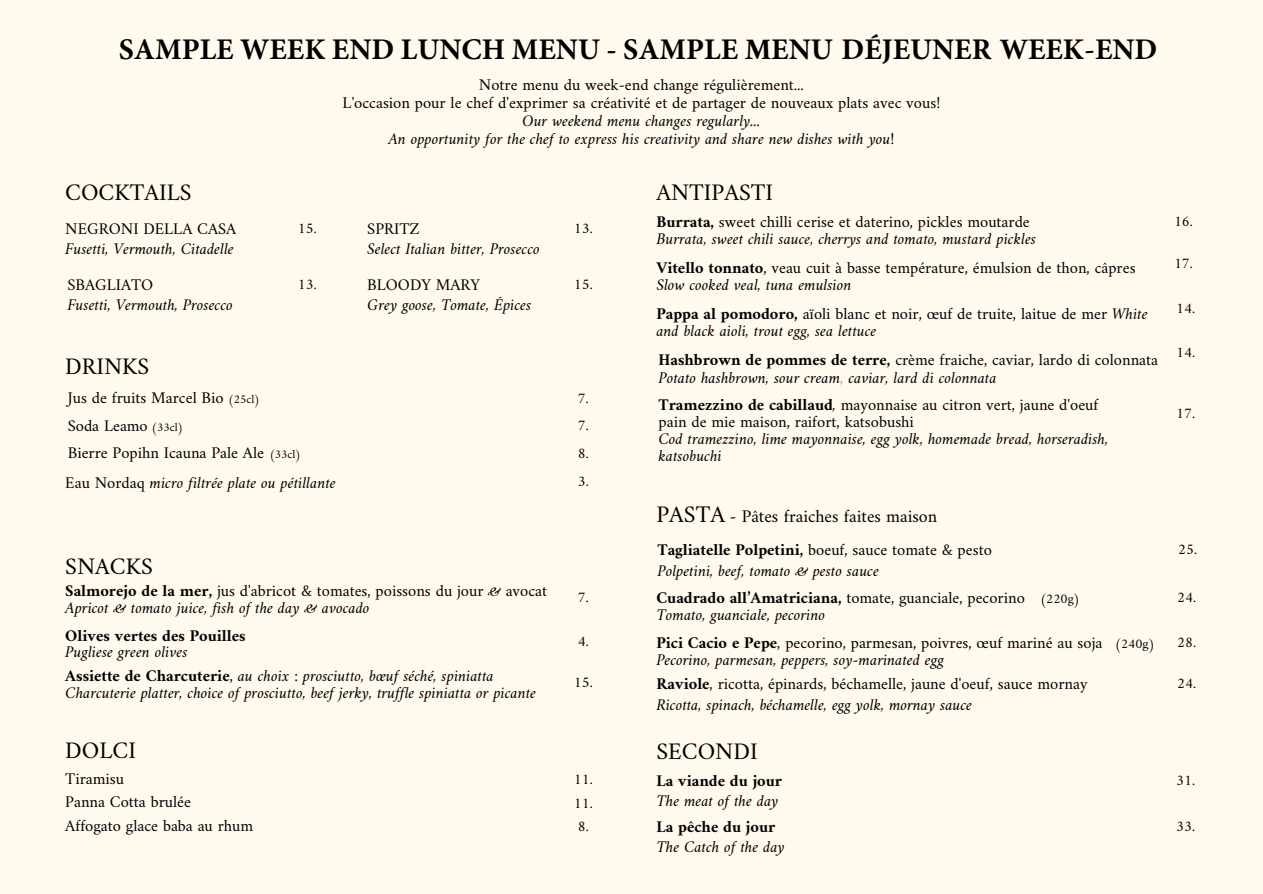
<style>
.page{position:relative;width:1263px;height:894px;background:#fff}
.page>*{position:absolute;margin:0;border:0;box-sizing:border-box;transform-origin:0 0}
.t1{font:700 30px "Minion Pro";color:#000}
.t2{font:24px "Amiri";color:#000}
.t3{font:18px "Amiri";color:#000}
.t4{font:italic 16.5px/16.8px "Amiri";color:#000}
.t5{font:16.5px/18px "Amiri";color:#000}
.t6{font:700 16.5px "Amiri";color:#000}
.t7{font:15px "Amiri";color:#000}
.t8{font:13.5px "Amiri";color:#000}
.t9{font:12px "Amiri";color:#000}
.s1{font-family:"Amiri"}
.s2{font-style:italic}
.s3{font-style:normal}
.s4{font-weight:700}
.s5{font-weight:700;font-style:normal}
.s6{color:#db66ce}
</style>
<div class="page">
<div style="left:0;top:0;width:1263px;height:893px;background:#fff9ee"></div>
<p class="t1" style="left:119px;top:31px;width:1040px">SAMPLE WEEK END LUNCH MENU - SAMPLE <span class="s1">M</span>ENU DÉJEUNER <span class="s1">W</span>EEK<span class="s1">-</span>END</p>
<p class="t5" style="left:343px;top:75px;width:599px;text-align:center">Notre menu du week-end change régulièrement...<br>L'occasion pour le chef d'exprimer sa créativité et de partager de nouveaux plats avec vous!<br><span class="s2">Our weekend menu changes regularly...<br>An opportunity for the chef to express his creativity and share new dishes with you!</span></p>
<p class="t2" style="left:65px;top:177px;width:128px">COCKTAILS</p>
<p class="t5" style="left:65px;top:219px;width:173px">NEGRONI DELLA CASA</p>
<p class="t4" style="left:65px;top:240px;width:170px">Fusetti, Vermouth, Citadelle</p>
<p class="t5" style="left:67px;top:275px;width:87px">SBAGLIATO</p>
<p class="t4" style="left:67px;top:296px;width:167px">Fusetti, Vermouth, Prosecco</p>
<p class="t2" style="left:65px;top:351px;width:86px">DRINKS</p>
<p class="t7" style="left:298px;top:219px;width:20px">15.</p>
<p class="t7" style="left:298px;top:275px;width:20px">13.</p>
<p class="t5" style="left:367px;top:219px;width:54px">SPRITZ</p>
<p class="t4" style="left:367px;top:240px;width:174px">Select Italian bitter, Prosecco</p>
<p class="t5" style="left:367px;top:275px;width:114px">BLOODY MARY</p>
<p class="t4" style="left:367px;top:296px;width:166px">Grey goose, Tomate, Épices</p>
<p class="t7" style="left:574px;top:219px;width:20px">13.</p>
<p class="t7" style="left:574px;top:275px;width:20px">15.</p>
<p class="t5" style="left:68px;top:388px;width:157px">Jus de fruits Marcel Bio</p>
<p class="t5" style="left:68px;top:416px;width:82px">Soda Leamo</p>
<p class="t5" style="left:68px;top:443px;width:198px">Bierre Popihn Icauna Pale Ale</p>
<p class="t9" style="left:269px;top:447px;width:33px">(33cl)</p>
<p class="t4" style="left:65px;top:473px;width:272px"><span class="s3">Eau Nordaq</span> micro filtrée plate ou pétillante</p>
<p class="t9" style="left:228px;top:392px;width:33px">(25cl)</p>
<p class="t7" style="left:578px;top:389px;width:13px">7.</p>
<p class="t9" style="left:152px;top:420px;width:33px">(33cl)</p>
<p class="t7" style="left:578px;top:416px;width:13px">7.</p>
<p class="t7" style="left:578px;top:444px;width:13px">8.</p>
<p class="t7" style="left:578px;top:471px;width:13px">3.</p>
<p class="t2" style="left:65px;top:551px;width:89px">SNACKS</p>
<p class="t5" style="left:65px;top:581px;width:483px"><span class="s4">Salmorejo de la mer,</span> jus d'abricot &amp; tomates, poissons du jour <span class="s2">&amp;</span> avocat</p>
<p class="t4" style="left:65px;top:598px;width:306px">Apricot &amp; tomato juice, fish of the day &amp; avocado</p>
<p class="t6" style="left:65px;top:625px;width:182px">Olives vertes des Pouilles</p>
<p class="t4" style="left:65px;top:643px;width:124px">Pugliese green olives</p>
<p class="t4" style="left:65px;top:667px;width:430px"><span class="s5">Assiette de Charcuterie</span><span class="s3">,</span> au choix : prosciutto, bœuf séché, spiniatta</p>
<p class="t4" style="left:65px;top:683px;width:472px">Charcuterie platter, choice of prosciutto, beef jerky, truffle spiniatta or picante</p>
<p class="t7" style="left:578px;top:588px;width:13px">7.</p>
<p class="t7" style="left:578px;top:632px;width:13px">4.</p>
<p class="t7" style="left:574px;top:672px;width:20px">15.</p>
<p class="t2" style="left:65px;top:735px;width:72px">DOLCI</p>
<p class="t5" style="left:65px;top:768px;width:60px">Tiramisu</p>
<p class="t7" style="left:574px;top:769px;width:20px">11.</p>
<p class="t5" style="left:65px;top:816px;width:189px">Affogato glace baba au rhum</p>
<p class="t5" style="left:65px;top:792px;width:127px">Panna Cotta brulée</p>
<p class="t7" style="left:574px;top:793px;width:20px">11.</p>
<p class="t7" style="left:578px;top:817px;width:13px">8.</p>
<p class="t2" style="left:656px;top:177px;width:118px">ANTIPASTI</p>
<p class="t4" style="left:656px;top:213px;width:381px"><span class="s5">Burrata,</span> <span class="s3">sweet chilli cerise et daterino, pickles moutarde<br></span>Burrata, sweet chili sauce, cherrys and tomato, mustard pickles</p>
<p class="t5" style="left:656px;top:259px;width:481px;line-height:16.8px"><span class="s4">Vitello tonnato</span>, veau cuit à basse température, émulsion de thon, câpres<br><span class="s2">Slow cooked veal, tuna emulsion</span></p>
<p class="t5" style="left:656px;top:304px;width:493px;line-height:16.8px"><span class="s4">Pappa al pomodoro,</span> aïoli blanc et noir, œuf de truite, laitue de mer <span class="s2">White and black aioli, trout egg, sea lettuce</span></p>
<p class="t4" style="left:658px;top:349px;width:501px;line-height:18.3px"><span class="s5">Hashbrown de pommes de terre,</span> <span class="s3">crème fraiche, caviar, lardo di colonnata<br></span>Potato hashbrown, sour cream<span class="s6">,</span> caviar, lard di colonnata</p>
<p class="t4" style="left:658px;top:396px;width:451px"><span class="s5">Tramezzino de cabillaud</span>, <span class="s3">mayonnaise au citron vert, jaune d'oeuf pain de mie maison, raifort, katsobushi<br></span>Cod tramezzino, lime mayonnaise, egg yolk, homemade bread, horseradish, katsobuchi</p>
<p class="t7" style="left:1176px;top:404px;width:20px">17.</p>
<p class="t7" style="left:1174px;top:212px;width:20px">16.</p>
<p class="t7" style="left:1174px;top:254px;width:20px">17.</p>
<p class="t7" style="left:1176px;top:298px;width:20px">14.</p>
<p class="t7" style="left:1176px;top:343px;width:20px">14.</p>
<p class="t2" style="left:656px;top:500px;width:70px">PASTA</p>
<p class="t3" style="left:730px;top:505px;width:209px">- Pâtes fraiches faites maison</p>
<p class="t5" style="left:657px;top:540px;width:336px"><span class="s4">Tagliatelle Polpetini,</span> boeuf, sauce tomate &amp; pesto</p>
<p class="t4" style="left:657px;top:561px;width:223px">Polpetini, beef, tomato &amp; pesto sauce</p>
<p class="t5" style="left:656px;top:588px;width:370px"><span class="s4">Cuadrado all’Amatriciana,</span> tomate, guanciale, pecorino</p>
<p class="t8" style="left:1040px;top:590px;width:42px">(220g)</p>
<p class="t4" style="left:656px;top:606px;width:170px">Tomato, guanciale, pecorino</p>
<p class="t5" style="left:656px;top:633px;width:448px"><span class="s4">Pici Cacio e Pepe</span>, pecorino, parmesan, poivres, œuf mariné au soja</p>
<p class="t4" style="left:656px;top:650px;width:289px">Pecorino, parmesan, peppers, soy-marinated egg</p>
<p class="t5" style="left:656px;top:674px;width:433px"><span class="s4">Raviole</span>, ricotta, épinards, béchamelle, jaune d'oeuf, sauce mornay</p>
<p class="t4" style="left:656px;top:695px;width:317px">Ricotta, spinach, béchamelle, egg yolk, mornay sauce</p>
<p class="t2" style="left:656px;top:736px;width:103px">SECONDI</p>
<p class="t6" style="left:656px;top:770px;width:127px">La viande du jour</p>
<p class="t4" style="left:656px;top:792px;width:124px">The meat of the day</p>
<p class="t6" style="left:656px;top:816px;width:121px">La pêche du jour</p>
<p class="t4" style="left:656px;top:837px;width:130px">The Catch of the day</p>
<p class="t7" style="left:1178px;top:540px;width:20px">25.</p>
<p class="t7" style="left:1177px;top:588px;width:20px">24.</p>
<p class="t8" style="left:1115px;top:635px;width:42px">(240g)</p>
<p class="t7" style="left:1177px;top:632px;width:20px">28.</p>
<p class="t7" style="left:1177px;top:674px;width:20px">24.</p>
<p class="t7" style="left:1176px;top:771px;width:20px">31.</p>
<p class="t7" style="left:1176px;top:816px;width:20px">33.</p>
</div>
